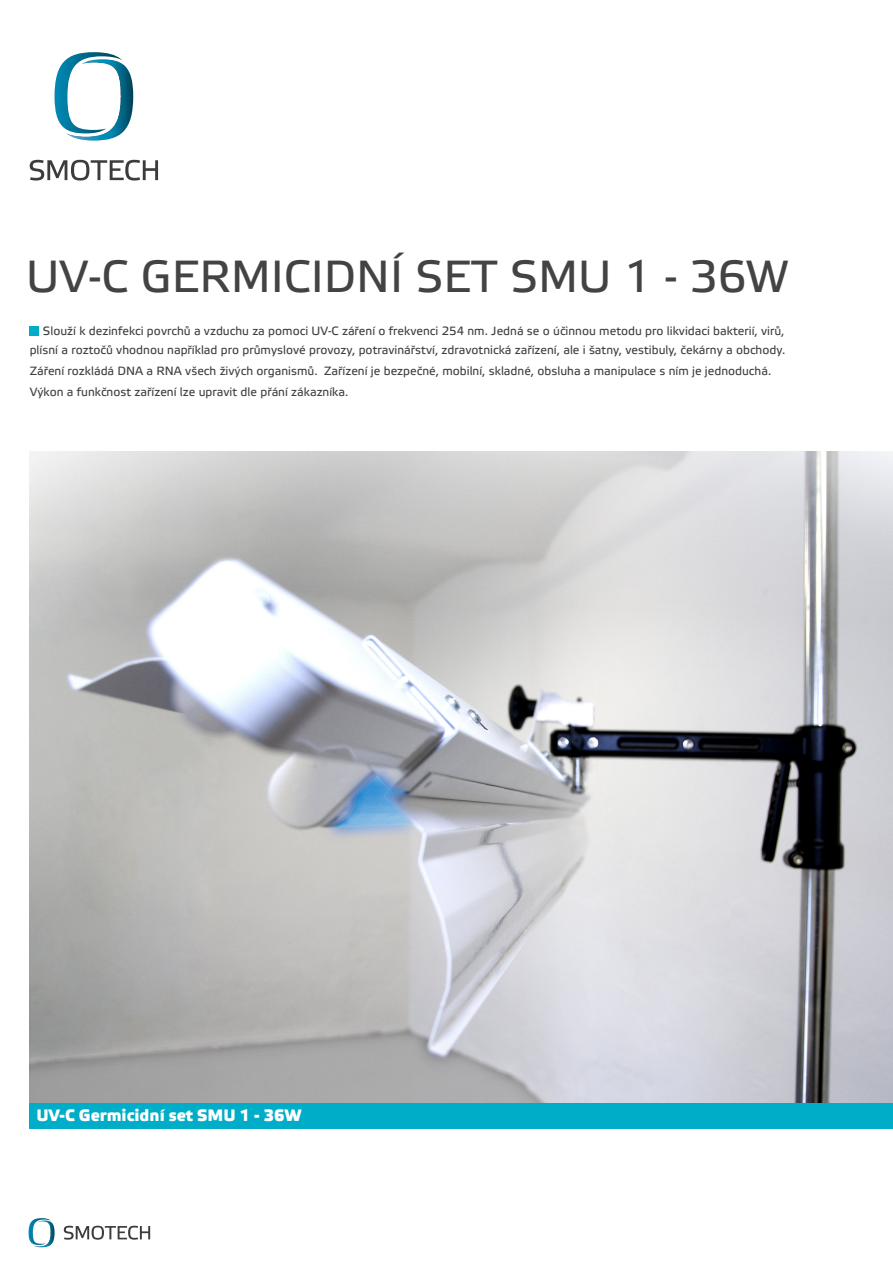
<style>
.page{position:relative;width:893px;height:1263px;background:#fff}
.page>*{position:absolute;margin:0;border:0;box-sizing:border-box;transform-origin:0 0}
.t1{font:45px "Etelka Text Pro";color:#434343}
.t2{font:700 16.5px "Etelka Medium Pro";color:#fff}
.t3{font:12px/19.5px "Etelka Text Pro";color:#404040;text-align:right}
</style>
<div class="page">
<div style="left:30px;top:1102px;width:863px;height:26px;background:#00adc8"></div>
<img style="left:30px;top:451px;width:863px;height:651px">
<svg style="left:64px;top:1226px;width:86px;height:14px"></svg>
<img style="left:33px;top:1222px;width:22px;height:25px">
<svg style="left:29px;top:1218px;width:22px;height:27px"></svg>
<svg style="left:30px;top:160px;width:128px;height:21px"></svg>
<img style="left:66px;top:63px;width:67px;height:78px">
<svg style="left:55px;top:52px;width:67px;height:81px"></svg>
<div style="left:30px;top:326px;width:9px;height:9px;background:#00adc8"></div>
<h1 class="t1" style="left:26px;top:253px;width:764px">UV-C GERMICIDNÍ SET SMU 1 - 36W</h1>
<p class="t3" style="left:30px;top:321px;width:757px">Slouží k dezinfekci povrchů a vzduchu za pomoci UV-C záření o frekvenci 254 nm. Jedná se o účinnou metodu pro likvidaci bakterií, virů, plísní a roztočů vhodnou například pro průmyslové provozy, potravinářství, zdravotnická zařízení, ale i šatny, vestibuly, čekárny a obchody.</p>
<p class="t3" style="left:30px;top:361px;width:743px;line-height:21px;text-align:left">Záření rozkládá DNA a RNA všech živých organismů. Zařízení je bezpečné, mobilní, skladné, obsluha a manipulace s ním je jednoduchá.<br>Výkon a funkčnost zařízení lze upravit dle přání zákazníka.</p>
<h2 class="t2" style="left:36px;top:1106px;width:267px">UV-C Germicidní set SMU 1 - 36W</h2>
</div>
